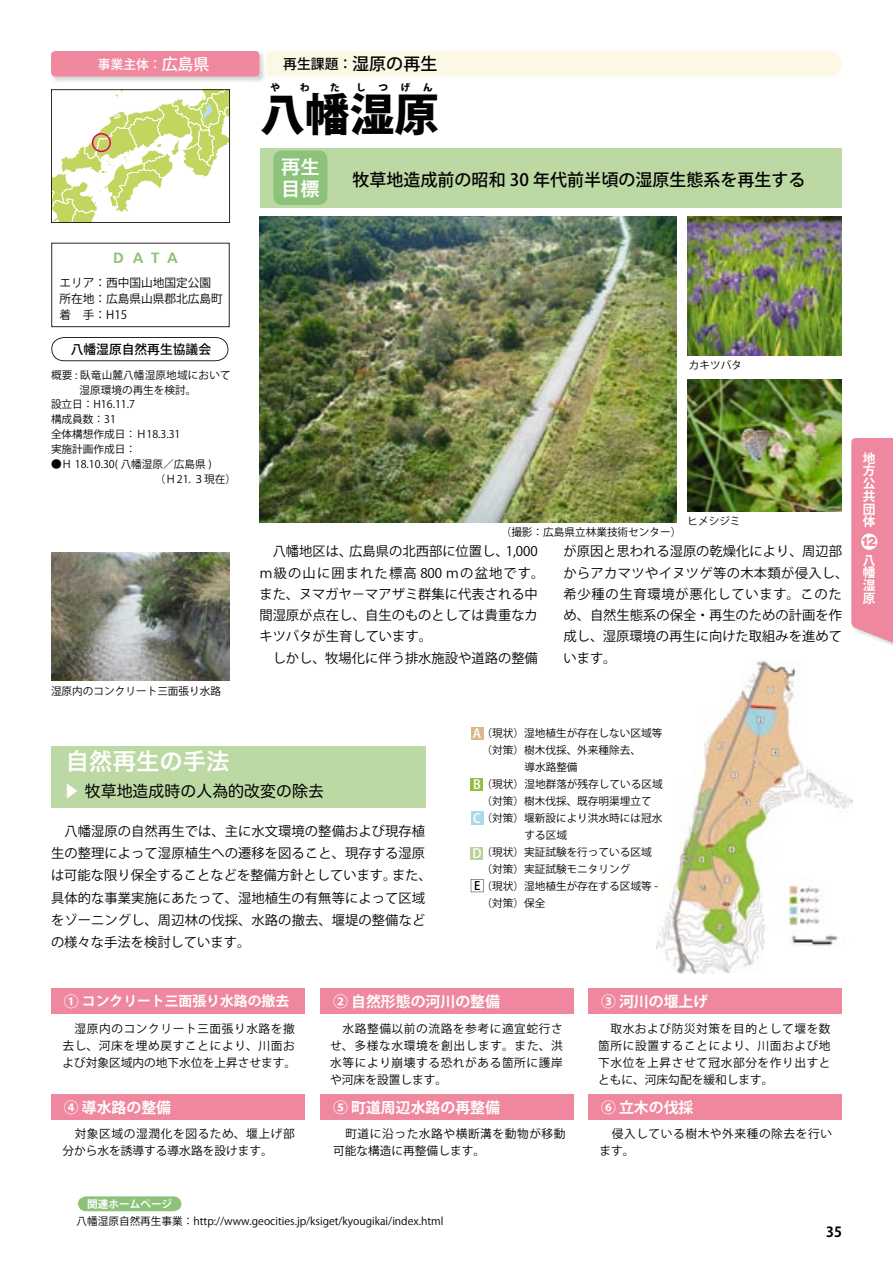
<style>
.page{position:relative;width:893px;height:1263px;background:#fff}
.page>*{position:absolute;margin:0;border:0;box-sizing:border-box;transform-origin:0 0}
.t1{font:800 44.7px "Koz Go Std";color:#020202}
.t2{font:23.4px "Hira Kaku Pro W6";color:#fff}
.t3{font:21.3px "Hira Kaku Pro W6";color:#fff}
.t4{font:19.2px/21.3px "Hira Kaku Pro W6";color:#fff}
.t5{font:500 16.95px "Koz Go Pro";color:#020202}
.t6{font:15.9px "Hira Maru Pro W4";color:#020202}
.t7{font:700 14.85px "Koz Go Pro";color:#fff}
.t8{font:700 14.85px "Frutiger";color:#8cc27a}
.t9{font:700 13.8px "Koz Go Pro";color:#fff}
.t10{font:500 13.8px "Koz Go Pro";color:#020202}
.t11{font:700 13.8px "Koz Go Pro";color:#020202}
.t12{font:13.35px/21.3px "Koz Go Pro";color:#020202}
.t13{font:500 12.75px "Koz Go Pro";color:#fff}
.t14{font:500 12.75px "Koz Go Pro";color:#020202}
.t15{font:700 12.75px/12.8px "Koz Go Pro";color:#fff;text-align:justify}
.t16{font:900 12.75px "Helvetica LT Std";color:#ef879e}
.t17{font:11.7px/17px "Koz Go Pro";letter-spacing:.05em;color:#020202;text-align:justify}
.t18{font:11.7px/15.9px "Koz Go Pro";color:#020202}
.t19{font:10.65px/14.9px "Koz Go Pro";color:#020202}
.t20{font:700 10.65px "Koz Go Pro";color:#fff}
.t21{font:800 9.6px "Koz Go Std";color:#020202}
.s1{font-size:15.9px}
.s2{font-size:16.95px}
.s3{color:#fff}
.s4{font-weight:500;font-size:11.7px}
.s5{font-size:14.85px}
</style>
<div class="page">
<img style="left:259px;top:216px;width:417px;height:307px">
<div style="left:260px;top:51px;width:582px;height:26px;background:#fcf8e5;border-radius:13px"></div>
<img style="left:260px;top:52px;width:7px;height:24px">
<div style="left:51px;top:51px;width:208px;height:26px;background:#ef879e;border-radius:4px"></div>
<svg style="left:51px;top:243px;width:179px;height:84px"></svg>
<img style="left:51px;top:553px;width:179px;height:127px">
<div style="left:51px;top:746px;width:374px;height:62px;background:#bcd9a4"></div>
<div style="left:51px;top:988px;width:254px;height:26px;background:#ef879e"></div>
<svg style="left:51px;top:337px;width:177px;height:24px"></svg>
<div style="left:260px;top:148px;width:582px;height:60px;background:#bcd9a4"></div>
<div style="left:273px;top:151px;width:54px;height:54px;background:#8cc27a;border-radius:9px"></div>
<img style="left:687px;top:216px;width:155px;height:140px">
<img style="left:687px;top:380px;width:155px;height:132px">
<div style="left:320px;top:988px;width:254px;height:26px;background:#ef879e"></div>
<div style="left:588px;top:988px;width:254px;height:26px;background:#ef879e"></div>
<div style="left:51px;top:1095px;width:254px;height:25px;background:#ef879e"></div>
<div style="left:320px;top:1095px;width:254px;height:25px;background:#ef879e"></div>
<div style="left:588px;top:1095px;width:254px;height:25px;background:#ef879e"></div>
<img style="left:656px;top:661px;width:197px;height:313px">
<svg style="left:78px;top:1196px;width:103px;height:15px;background:#92c581"></svg>
<div style="left:471px;top:727px;width:13px;height:13px;background:#dbb78b"></div>
<div style="left:471px;top:777px;width:12px;height:13px;background:#90bf43"></div>
<div style="left:471px;top:811px;width:13px;height:13px;background:#add9e8"></div>
<div style="left:471px;top:847px;width:12px;height:13px;background:#b9d399"></div>
<svg style="left:471px;top:879px;width:13px;height:13px"></svg>
<svg style="left:51px;top:89px;width:179px;height:134px"></svg>
<svg style="left:851px;top:438px;width:42px;height:208px;background:#ef8fa4"></svg>
<div style="left:861px;top:533px;width:16px;height:17px;background:#fff;border-radius:50%"></div>
<p class="t13" style="left:98px;top:56px;width:113px">事業主体：<span class="s1">広島県</span></p>
<p class="t10" style="left:283px;top:55px;width:156px">再生課題：<span class="s2">湿原の再生</span></p>
<p class="t21" style="left:271px;top:81px;width:11px">や</p>
<p class="t21" style="left:300px;top:81px;width:11px">わ</p>
<p class="t21" style="left:330px;top:81px;width:11px">た</p>
<p class="t21" style="left:356px;top:81px;width:11px">し</p>
<p class="t21" style="left:378px;top:81px;width:11px">つ</p>
<p class="t21" style="left:401px;top:81px;width:11px">げ</p>
<p class="t21" style="left:423px;top:81px;width:11px">ん</p>
<h1 class="t1" style="left:260px;top:85px;width:180px">八幡湿原</h1>
<h3 class="t3" style="left:279px;top:145px;width:87px">検討課題</h3>
<h3 class="t4" style="left:281px;top:156px;width:40px">再生目標</h3>
<p class="t5" style="left:353px;top:169px;width:454px">牧草地造成前の昭和 30 年代前半頃の湿原生態系を再生する</p>
<p class="t8" style="left:113px;top:249px;width:66px">DATA</p>
<p class="t18" style="left:60px;top:275px;width:165px">エリア： 西中国山地国定公園所在地：広島県山県郡北広島町着　手：H15</p>
<p class="t14" style="left:71px;top:341px;width:142px">八幡湿原自然再生協議会</p>
<p class="t19" style="left:51px;top:368px;width:181px">概要 : 臥竜山麓八幡湿原地域において</p>
<p class="t19" style="left:80px;top:382px;width:118px">湿原環境の再生を検討。</p>
<p class="t19" style="left:51px;top:397px;width:85px">設立日：H16.11.7</p>
<p class="t19" style="left:51px;top:412px;width:66px">構成員数：31</p>
<p class="t19" style="left:51px;top:427px;width:131px">全体構想作成日：Ｈ18.3.31</p>
<p class="t19" style="left:51px;top:442px;width:87px">実施計画作成日：</p>
<p class="t19" style="left:155px;top:457px;width:83px;text-indent:-104px">●Ｈ 18.10.30( 八幡湿原／広島県 )<br>（Ｈ21. ３現在）</p>
<p class="t19" style="left:51px;top:684px;width:172px">湿原内のコンクリート三面張り水路</p>
<p class="t19" style="left:689px;top:358px;width:55px">カキツバタ</p>
<p class="t19" style="left:501px;top:524px;width:182px">（撮影：広島県立林業技術センター）</p>
<p class="t19" style="left:687px;top:514px;width:55px">ヒメシジミ</p>
<p class="t12" style="left:259px;top:541px;width:287px">　八幡地区は、広島県の北西部に位置し、1,000ｍ級の山に囲まれた標高 800 ｍの盆地です。また、ヌマガヤ－マアザミ群集に代表される中間湿原が点在し、自生のものとしては貴重なカキツバタが生育しています。<br>　しかし、牧場化に伴う排水施設や道路の整備</p>
<p class="t12" style="left:563px;top:541px;width:287px">が原因と思われる湿原の乾燥化により、周辺部からアカマツやイヌツゲ等の木本類が侵入し、希少種の生育環境が悪化しています。このため、自然生態系の保全・再生のための計画を作成し、湿原環境の再生に向けた取組みを進めています。</p>
<h2 class="t2" style="left:66px;top:740px;width:165px">自然再生の手法</h2>
<p class="t6" style="left:64px;top:778px;width:262px"><span class="s3">▶</span> 牧草地造成時の人為的改変の除去</p>
<p class="t12" style="left:51px;top:820px;width:382px;line-height:22.4px">　八幡湿原の自然再生では、主に水文環境の整備および現存植生の整理によって湿原植生への遷移を図ること、現存する湿原は可能な限り保全することなどを整備方針としています。また、具体的な事業実施にあたって、湿地植生の有無等によって区域をゾーニングし、周辺林の伐採、水路の撤去、堰堤の整備などの様々な手法を検討しています。</p>
<p class="t19" style="left:482px;top:725px;width:182px">（現状）湿地植生が存在しない区域等</p>
<p class="t19" style="left:482px;top:742px;width:177px">（対策）樹木伐採、外来種除去、　　</p>
<p class="t19" style="left:524px;top:759px;width:55px">導水路整備</p>
<p class="t19" style="left:482px;top:776px;width:183px">（現状）湿地群落が残存している区域</p>
<p class="t19" style="left:482px;top:793px;width:172px">（対策）樹木伐採、既存明渠埋立て</p>
<p class="t19" style="left:482px;top:810px;width:182px">（対策）堰新設により洪水時には冠水</p>
<p class="t19" style="left:524px;top:827px;width:44px">する区域</p>
<p class="t19" style="left:482px;top:844px;width:172px">（現状）実証試験を行っている区域</p>
<p class="t19" style="left:482px;top:861px;width:150px">（対策）実証試験モニタリング</p>
<p class="t19" style="left:474px;top:878px;width:185px"><span class="s4">E</span>（現状）湿地植生が存在する区域等 -</p>
<p class="t19" style="left:482px;top:895px;width:65px">（対策）保全</p>
<p class="t13" style="left:473px;top:725px;width:10px">A</p>
<p class="t13" style="left:473px;top:776px;width:9px">B</p>
<p class="t13" style="left:473px;top:810px;width:9px">C</p>
<p class="t13" style="left:472px;top:845px;width:11px">D</p>
<p class="t9" style="left:64px;top:992px;width:227px"><span class="s5">①</span> コンクリート三面張り水路の撤去</p>
<p class="t17" style="left:62px;top:1020px;width:235px">　湿原内のコンクリート三面張り水路を撤去し、河床を埋め戻すことにより、川面および対象区域内の地下水位を上昇させます。</p>
<p class="t7" style="left:333px;top:992px;width:168px">② 自然形態の河川の整備</p>
<p class="t7" style="left:601px;top:992px;width:109px">③ 河川の堰上げ</p>
<p class="t17" style="left:330px;top:1020px;width:234px">　水路整備以前の流路を参考に適宜蛇行させ、多様な水環境を創出します。また、洪水等により崩壊する恐れがある箇所に護岸や河床を設置します。</p>
<p class="t17" style="left:598px;top:1020px;width:234px">　取水および防災対策を目的として堰を数箇所に設置することにより、川面および地下水位を上昇させて冠水部分を作り出すとともに、河床勾配を緩和します。</p>
<p class="t7" style="left:64px;top:1098px;width:109px">④ 導水路の整備</p>
<p class="t7" style="left:333px;top:1098px;width:168px">⑤ 町道周辺水路の再整備</p>
<p class="t7" style="left:601px;top:1098px;width:94px">⑥ 立木の伐採</p>
<p class="t18" style="left:62px;top:1125px;width:234px;line-height:17px">　対象区域の湿潤化を図るため、堰上げ部分から水を誘導する導水路を設けます。</p>
<p class="t17" style="left:333px;top:1125px;width:234px">　町道に沿った水路や横断溝を動物が移動可能な構造に再整備します。</p>
<p class="t17" style="left:600px;top:1125px;width:234px">　侵入している樹木や外来種の除去を行います。</p>
<p class="t20" style="left:87px;top:1197px;width:87px">関連ホームページ</p>
<p class="t19" style="left:77px;top:1214px;width:368px">八幡湿原自然再生事業：http://www.geocities.jp/ksiget/kyougikai/index.html</p>
<p class="t11" style="left:826px;top:1223px;width:17px">35</p>
<p class="t15" style="left:863px;top:452px;width:14px">地方公共団体</p>
<p class="t15" style="left:863px;top:554px;width:14px">八幡湿原</p>
<p class="t16" style="left:861px;top:533px;width:16px">12</p>
</div>
